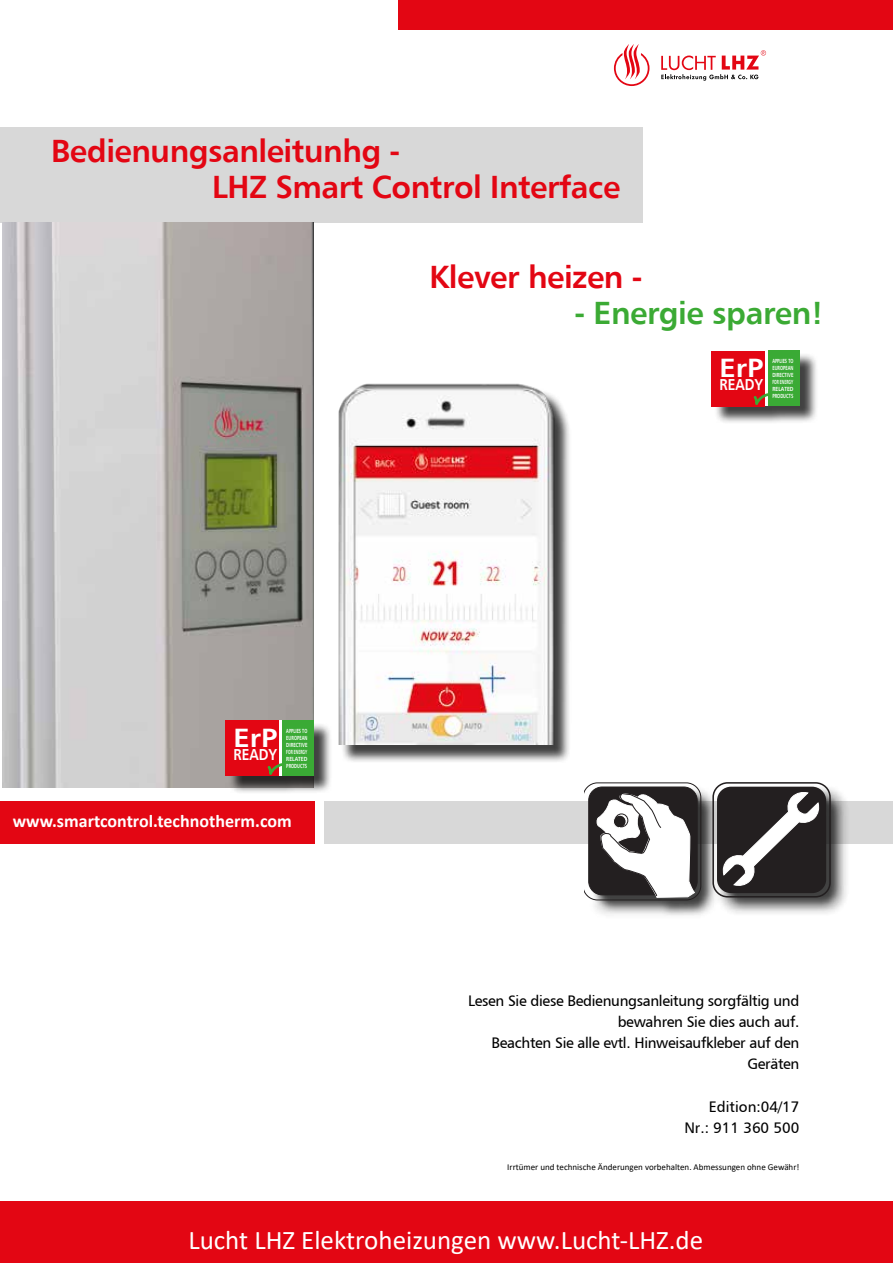
<style>
.page{position:relative;width:893px;height:1263px;background:#fff}
.page>*{position:absolute;margin:0;border:0;box-sizing:border-box;transform-origin:0 0}
.t1{font:31.5px/36px "Humanist 777 BT Bold B";letter-spacing:-.015em;color:#e30613}
.t2{font:31.5px "Humanist 777 BT Bold B";letter-spacing:-.015em;color:#3baa34}
.t3{font:27px "Calibri";color:#fff}
.t4{font:25.95px "Humanist 777 BT Bold B";color:#fff;scale:1.1 1}
.t5{font:700 18px "Calibri";color:#fff}
.t6{font:15.6px "Humanist 777 BT Bold B";letter-spacing:.005em;color:#fff;scale:.87 1}
.t7{font:15px/21px "Humanist 777 BT Roman B";letter-spacing:-.02em;color:#000;text-align:right}
.t8{font:15px/21px "Humanist 777 BT Roman B";color:#000;text-align:right}
.t9{font:9px "Calibri";color:#000}
.t10{font:5.85px/7.1px "Humanist 777 BT Bold B";color:#fff;text-align:justify;scale:.68 1}
</style>
<div class="page">
<svg style="left:614px;top:44px;width:35px;height:42px"></svg>
<svg style="left:661px;top:50px;width:105px;height:31px"></svg>
<div style="left:398px;top:0;width:495px;height:30px;background:#e30613"></div>
<div style="left:0;top:1202px;width:893px;height:61px;background:#e30613"></div>
<div style="left:324px;top:801px;width:569px;height:43px;background:#d8d8d8"></div>
<div style="left:0;top:801px;width:315px;height:43px;background:#e30613"></div>
<div style="left:0;top:127px;width:642px;height:96px;background:#d8d8d8"></div>
<div style="left:588px;top:785px;width:261px;height:134px;background:#000;opacity:.75"></div>
<div style="left:712px;top:782px;width:119px;height:115px;border:2px solid #231f20;border-radius:14px"></div>
<div style="left:718px;top:787px;width:107px;height:105px;background:#231f20;border-radius:13px"></div>
<div style="left:717px;top:787px;width:109px;height:106px;border:2px solid #231f20;border-radius:13px"></div>
<svg style="left:722px;top:792px;width:97px;height:94px"></svg>
<svg style="left:585px;top:782px;width:116px;height:118px"></svg>
<div style="left:341px;top:386px;width:231px;height:377px;background:#000;opacity:.75"></div>
<img style="left:338px;top:383px;width:219px;height:361px">
<img style="left:2px;top:223px;width:312px;height:565px">
<div style="left:228px;top:723px;width:104px;height:72px;background:#000;opacity:.75"></div>
<div style="left:282px;top:720px;width:32px;height:55px;background:#3aaa35"></div>
<div style="left:225px;top:721px;width:54px;height:55px;background:#e30613"></div>
<hr style="left:279px;top:720px;width:3px;height:56px;background:#fff">
<svg style="left:267px;top:763px;width:15px;height:12px"></svg>
<div style="left:714px;top:353px;width:104px;height:72px;background:#000;opacity:.75"></div>
<div style="left:768px;top:351px;width:32px;height:55px;background:#3aaa35"></div>
<div style="left:711px;top:351px;width:54px;height:55px;background:#e30613"></div>
<hr style="left:765px;top:351px;width:3px;height:55px;background:#fff">
<svg style="left:753px;top:393px;width:15px;height:12px"></svg>
<h1 class="t1" style="left:212px;top:132px;width:410px;text-indent:-161px">Bedienungsanleitunhg -<br>LHZ Smart Control Interface</h1>
<h1 class="t1" style="left:429px;top:258px;width:215px">Klever heizen -</h1>
<h1 class="t2" style="left:574px;top:293px;width:251px">- Energie sparen!</h1>
<h3 class="t4" style="left:233px;top:722px;width:41px">ErP</h3>
<p class="t6" style="left:233px;top:745px;width:51px">READY</p>
<p class="t10" style="left:286px;top:727px;width:33px">APPLIES TO EUROPEAN DIRECTIVE FOR ENERGY RELATED PRODUCTS</p>
<p class="t5" style="left:13px;top:808px;width:280px">www.smartcontrol.technotherm.com</p>
<h3 class="t4" style="left:719px;top:352px;width:41px">ErP</h3>
<p class="t6" style="left:719px;top:375px;width:51px">READY</p>
<p class="t10" style="left:772px;top:357px;width:33px">APPLIES TO EUROPEAN DIRECTIVE FOR ENERGY RELATED PRODUCTS</p>
<p class="t7" style="left:468px;top:990px;width:333px">Lesen Sie diese Bedienungsanleitung sorgfältig und bewahren Sie dies auch auf.<br>Beachten Sie alle evtl. Hinweisaufkleber auf den Geräten</p>
<p class="t8" style="left:684px;top:1095px;width:117px">Edition:04/17<br>Nr.: 911 360 500</p>
<p class="t9" style="left:507px;top:1161px;width:294px">Irrtümer und technische Änderungen vorbehalten. Abmessungen ohne Gewähr!</p>
<h2 class="t3" style="left:188px;top:1221px;width:516px">Lucht LHZ Elektroheizungen www.Lucht-LHZ.de</h2>
</div>
